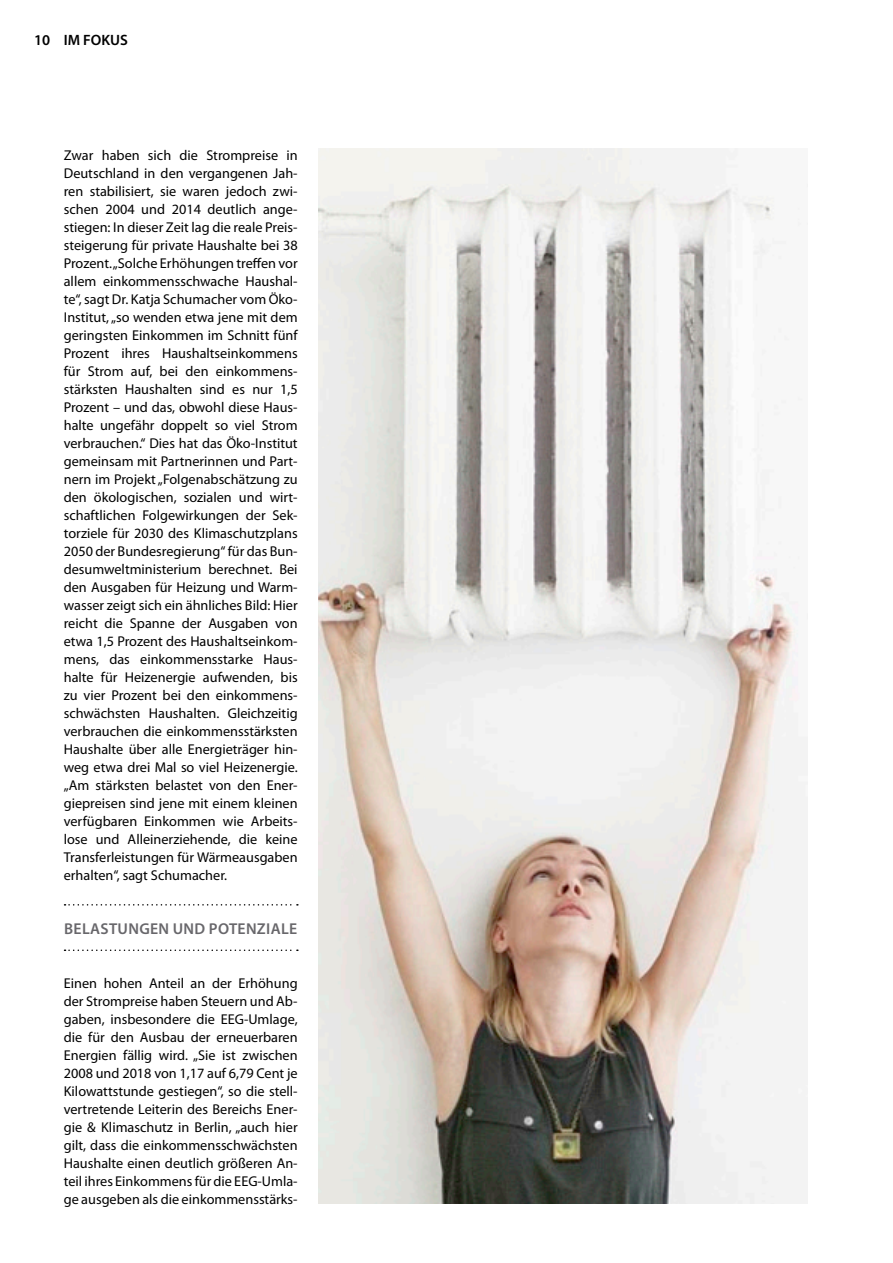
<style>
.page{position:relative;width:893px;height:1263px;background:#fff}
.page>*{position:absolute;margin:0;border:0;box-sizing:border-box;transform-origin:0 0}
.t1{font:600 15.75px "Myriad Pro";color:#68676b}
.t2{font:600 15px "Myriad Pro";color:#000}
.t3{font:14.25px/18px "Myriad Pro";color:#000;text-align:justify}
</style>
<div class="page">
<svg style="left:65px;top:904px;width:233px;height:1px"></svg>
<svg style="left:65px;top:949px;width:233px;height:2px"></svg>
<img style="left:319px;top:149px;width:489px;height:1054px">
<p class="t2" style="left:34px;top:31px;width:95px">10 IM FOKUS</p>
<p class="t3" style="left:64px;top:146px;width:235px">Zwar haben sich die Strompreise in Deutschland in den vergangenen Jah&shy;ren stabilisiert, sie waren jedoch zwi&shy;schen 2004 und 2014 deutlich ange&shy;stiegen: In dieser Zeit lag die reale Preis&shy;steigerung für private Haushalte bei 38<br>Prozent. „Solche Erhöhungen treffen vor allem einkommensschwache Haushal&shy;te“, sagt Dr. Katja Schumacher vom Öko-Institut, „so wenden etwa jene mit dem geringsten Einkommen im Schnitt fünf Prozent ihres Haushaltseinkommens für Strom auf, bei den einkommens&shy;stärksten Haushalten sind es nur 1,5<br>Prozent – und das, obwohl diese Haus&shy;halte ungefähr doppelt so viel Strom verbrauchen.“ Dies hat das Öko-Institut gemeinsam mit Partnerinnen und Part&shy;nern im Projekt „Folgenabschätzung zu den ökologischen, sozialen und wirt&shy;schaftlichen Folgewirkungen der Sek&shy;torziele für 2030 des Klimaschutzplans 2050 der Bundesregierung“ für das Bun&shy;desumweltministerium berechnet. Bei den Ausgaben für Heizung und Warm&shy;wasser zeigt sich ein ähnliches Bild: Hier reicht die Spanne der Ausgaben von etwa 1,5 Prozent des Haushaltseinkom&shy;mens, das einkommensstarke Haus&shy;halte für Heizenergie aufwenden, bis zu vier Prozent bei den einkommens&shy;schwächsten Haushalten. Gleichzeitig verbrauchen die einkommensstärksten Haushalte über alle Energieträger hin&shy;weg etwa drei Mal so viel Heizenergie. „Am stärksten belastet von den Ener&shy;giepreisen sind jene mit einem kleinen verfügbaren Einkommen wie Arbeits&shy;lose und Alleinerziehende, die keine Transferleistungen für Wärmeausgaben erhalten“, sagt Schumacher.</p>
<p class="t1" style="left:64px;top:918px;width:20px">BELASTUNGEN</p>
<p class="t1" style="left:173px;top:918px;width:12px">UND</p>
<p class="t1" style="left:209px;top:918px;width:19px">POTENZIALE</p>
<p class="t3" style="left:64px;top:974px;width:235px">Einen hohen Anteil an der Erhöhung der Strompreise haben Steuern und Ab&shy;gaben, insbesondere die EEG-Umlage, die für den Ausbau der erneuerbaren Energien fällig wird. „Sie ist zwischen 2008 und 2018 von 1,17 auf 6,79 Cent je Kilowattstunde gestiegen“, so die stell&shy;vertretende Leiterin des Bereichs Ener&shy;gie &amp; Klimaschutz in Berlin, „auch hier gilt, dass die einkommensschwächsten Haushalte einen deutlich größeren An&shy;teil ihres Einkommens für die EEG-Umla&shy;ge ausgeben als die einkommensstärks-</p>
</div>
